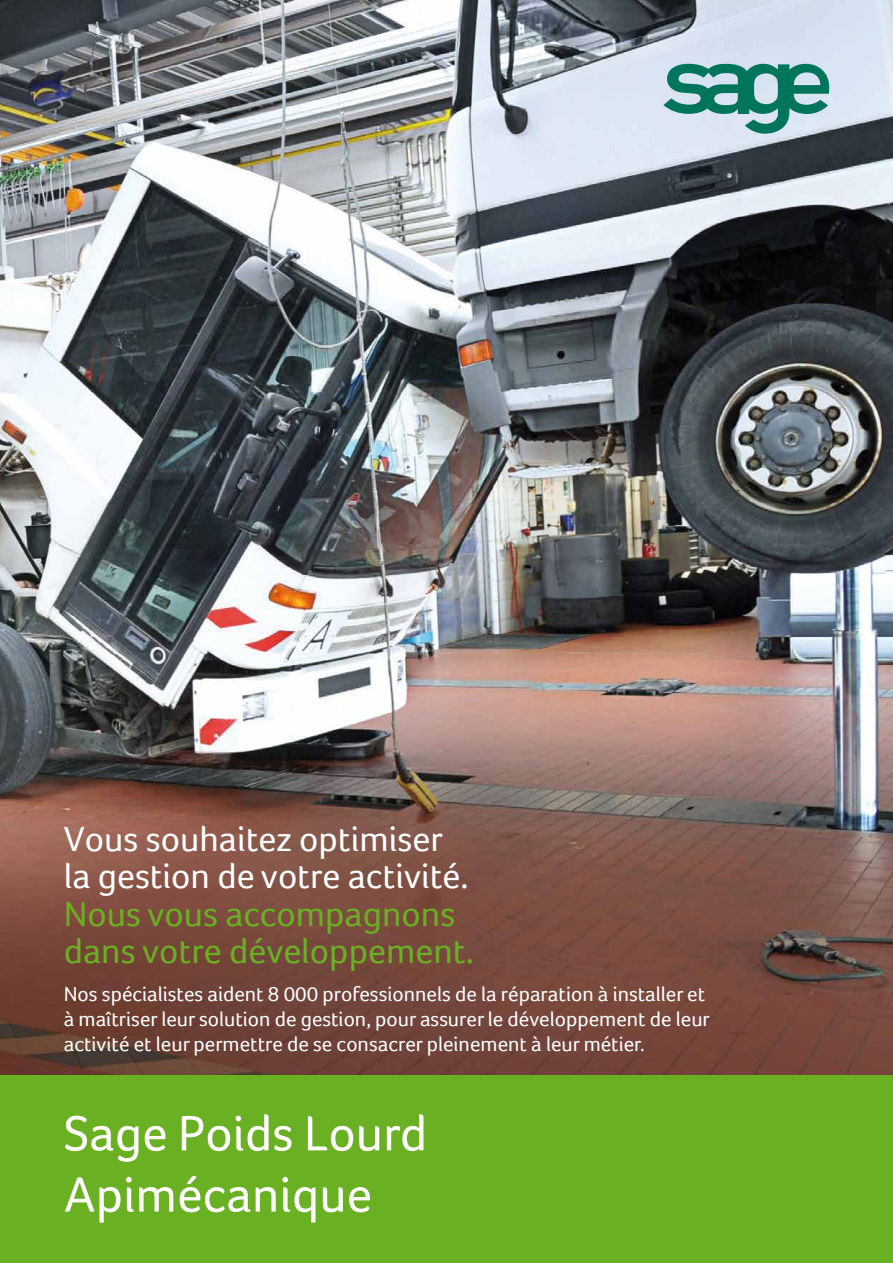
<style>
.page{position:relative;width:893px;height:1263px;background:#fff}
.page>*{position:absolute;margin:0;border:0;box-sizing:border-box;transform-origin:0 0}
.t1{font:51px/61.2px "Foco";color:#fff}
.t2{font:36px/37.5px "Foco";color:#fff}
.t3{font:36px/37.5px "Foco";color:#6ab023}
.t4{font:21px/25.2px "Foco";color:#fff}
</style>
<div class="page">
<img style="left:0;top:0;width:893px;height:1076px">
<div style="left:0;top:1076px;width:893px;height:187px;background:#6ab023"></div>
<svg style="left:663px;top:64px;width:166px;height:70px;background:#72afab"></svg>
<h2 class="t2" style="left:64px;top:819px;width:406px">Vous souhaitez optimiser la gestion de votre activité.</h2>
<h2 class="t3" style="left:64px;top:894px;width:412px">Nous vous accompagnons dans votre développement.</h2>
<p class="t4" style="left:64px;top:981px;width:648px">Nos spécialistes aident 8 000 professionnels de la réparation à installer et à maîtriser leur solution de gestion, pour assurer le développement de leur activité et leur permettre de se consacrer pleinement à leur métier.</p>
<h1 class="t1" style="left:64px;top:1102px;width:365px">Sage Poids Lourd<br>Apimécanique</h1>
</div>
